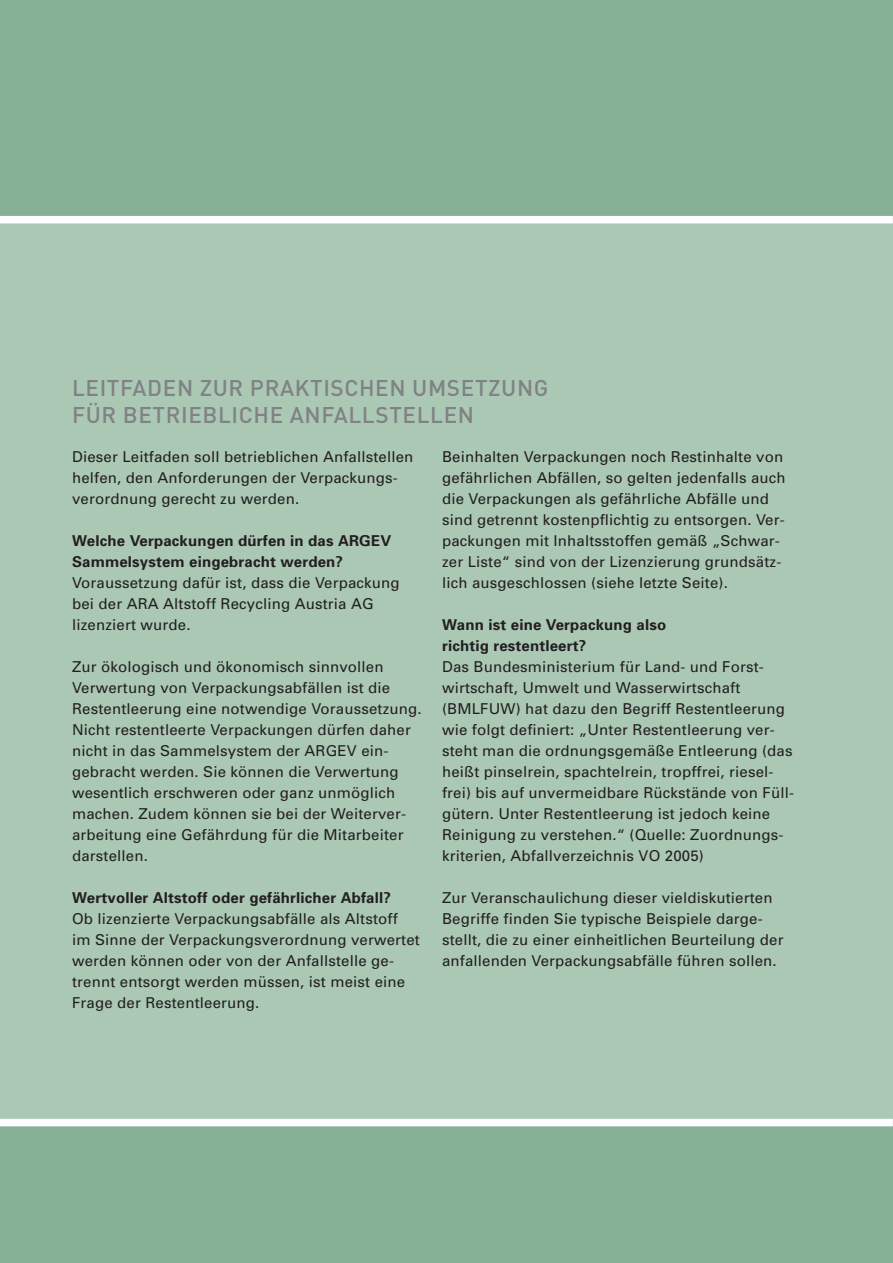
<style>
.page{position:relative;width:893px;height:1263px;background:#abc8b5}
.page>*{position:absolute;margin:0;border:0;box-sizing:border-box;transform-origin:0 0}
.t1{font:500 22.5px/27px "DIN";letter-spacing:.025em;color:#808284}
.t2{font:15px/21px "Univers";letter-spacing:.01em;color:#231f20}
.t3{font:700 15px/21px "Univers";letter-spacing:.01em;color:#231f20}
</style>
<div class="page">
<div style="left:0;top:1123px;width:893px;height:140px;background:#87b196"></div>
<div style="left:0;top:1119px;width:893px;height:7px;background:#fff"></div>
<div style="left:0;top:0;width:893px;height:220px;background:#87b196"></div>
<div style="left:0;top:216px;width:893px;height:7px;background:#fff"></div>
<h1 class="t1" style="left:72px;top:377px;width:478px">LEITFADEN ZUR PRAKTISCHEN UMSETZUNG<br>FÜR BETRIEBLICHE ANFALLSTELLEN</h1>
<p class="t2" style="left:72px;top:447px;width:343px">Dieser Leitfaden soll betrieblichen Anfallstellen helfen, den Anforderungen der Verpackungs&shy;verordnung gerecht zu werden.</p>
<p class="t3" style="left:72px;top:531px;width:321px">Welche Verpackungen dürfen in das ARGEV<br>Sammelsystem eingebracht werden?</p>
<p class="t2" style="left:72px;top:573px;width:329px">Voraussetzung dafür ist, dass die Verpackung bei der ARA Altstoff Recycling Austria AG lizenziert wurde.</p>
<p class="t2" style="left:72px;top:657px;width:351px">Zur ökologisch und ökonomisch sinnvollen Verwertung von Verpackungsabfällen ist die Restentleerung eine notwendige Voraussetzung.<br>Nicht restentleerte Verpackungen dürfen daher nicht in das Sammelsystem der ARGEV ein&shy;gebracht werden. Sie können die Verwertung wesentlich erschweren oder ganz unmöglich machen. Zudem können sie bei der Weiterver&shy;arbeitung eine Gefährdung für die Mitarbeiter darstellen.</p>
<p class="t3" style="left:72px;top:888px;width:320px">Wertvoller Altstoff oder gefährlicher Abfall?</p>
<p class="t2" style="left:72px;top:909px;width:349px">Ob lizenzierte Verpackungsabfälle als Altstoff im Sinne der Verpackungsverordnung verwertet werden können oder von der Anfallstelle ge&shy;trennt entsorgt werden müssen, ist meist eine Frage der Restentleerung.</p>
<p class="t2" style="left:442px;top:447px;width:345px">Beinhalten Verpackungen noch Restinhalte von gefährlichen Abfällen, so gelten jedenfalls auch die Verpackungen als gefährliche Abfälle und sind getrennt kostenpflichtig zu entsorgen. Ver&shy;packungen mit Inhaltsstoffen gemäß „Schwar&shy;zer Liste“ sind von der Lizenzierung grundsätz&shy;lich ausgeschlossen (siehe letzte Seite).</p>
<p class="t3" style="left:442px;top:615px;width:226px">Wann ist eine Verpackung also richtig restentleert?</p>
<p class="t2" style="left:442px;top:657px;width:353px">Das Bundesministerium für Land- und Forst&shy;wirtschaft, Umwelt und Wasserwirtschaft (BMLFUW) hat dazu den Begriff Restentleerung wie folgt definiert: „Unter Restentleerung ver&shy;steht man die ordnungsgemäße Entleerung (das heißt pinselrein, spachtelrein, tropffrei, riesel&shy;frei) bis auf unvermeidbare Rückstände von Füll&shy;gütern. Unter Restentleerung ist jedoch keine Reinigung zu verstehen.“ (Quelle: Zuordnungs&shy;kriterien, Abfallverzeichnis VO 2005)</p>
<p class="t2" style="left:442px;top:888px;width:343px">Zur Veranschaulichung dieser vieldiskutierten Begriffe finden Sie typische Beispiele darge&shy;stellt, die zu einer einheitlichen Beurteilung der anfallenden Verpackungsabfälle führen sollen.</p>
</div>
